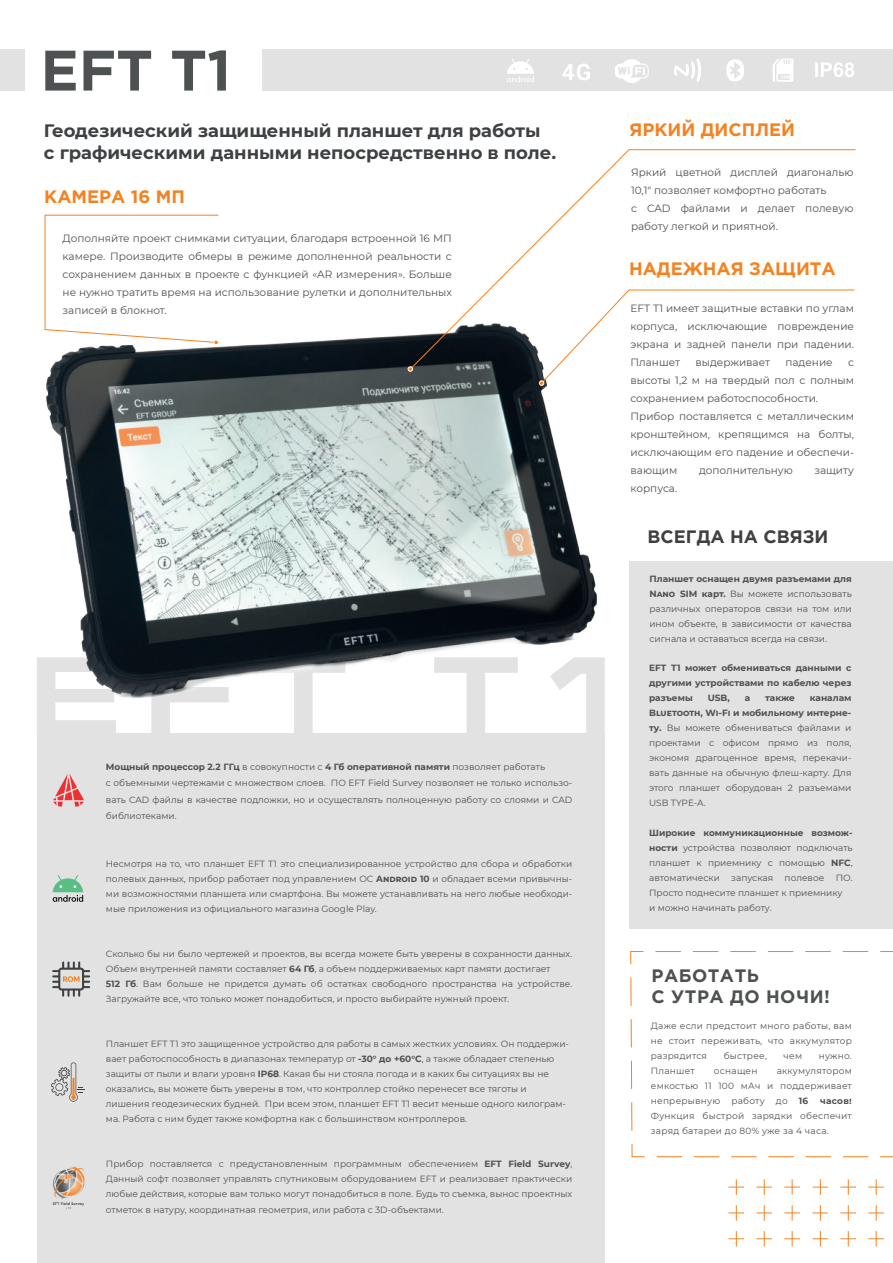
<style>
.page{position:relative;width:893px;height:1263px;background:#fff}
.page>*{position:absolute;margin:0;border:0;box-sizing:border-box;transform-origin:0 0}
.t1{font:700 111.6px "Europe Ext";color:#e1e2e1}
.t2{font:700 57px "Gotham Pro";color:#4e5152}
.t3{font:700 18px/22.5px "Montserrat";color:#3e4143}
.t4{font:700 18px "Gotham Pro";color:#f58220}
.t5{font:700 18px/21px "Gotham Pro";letter-spacing:.025em;color:#4e5152}
.t6{font:700 18px "Gotham Pro";color:#3f4042}
.t7{font:10.5px/18px "Montserrat";color:#4e5152}
.t8{font:9px/15px "Montserrat";color:#4e5152;text-align:justify}
.t9{font:700 9px/15px "Montserrat";color:#4e5152;text-align:justify}
.t10{font:9px/15px "Montserrat";letter-spacing:.025em;color:#4e5152}
.s1{font-weight:700}
</style>
<div class="page">
<div style="left:0;top:49px;width:24px;height:42px;background:#e1e2e1"></div>
<img style="left:46px;top:335px;width:551px;height:363px">
<div style="left:629px;top:561px;width:264px;height:368px;background:#e1e2e1"></div>
<div style="left:37px;top:733px;width:568px;height:530px;background:#e1e2e1"></div>
<div style="left:263px;top:49px;width:630px;height:42px;background:#e1e2e1"></div>
<svg style="left:409px;top:149px;width:447px;height:221px"></svg>
<svg style="left:408px;top:366px;width:5px;height:6px"></svg>
<svg style="left:539px;top:289px;width:316px;height:97px"></svg>
<svg style="left:44px;top:214px;width:175px;height:131px"></svg>
<svg style="left:880px;top:951px;width:13px;height:1px"></svg>
<svg style="left:630px;top:951px;width:238px;height:14px"></svg>
<svg style="left:630px;top:977px;width:15px;height:180px"></svg>
<svg style="left:657px;top:1156px;width:212px;height:1px"></svg>
<svg style="left:880px;top:1156px;width:13px;height:1px"></svg>
<svg style="left:53px;top:875px;width:30px;height:27px"></svg>
<svg style="left:53px;top:774px;width:31px;height:33px"></svg>
<svg style="left:51px;top:1062px;width:34px;height:40px"></svg>
<svg style="left:813px;top:1179px;width:15px;height:16px"></svg>
<svg style="left:840px;top:1179px;width:16px;height:16px"></svg>
<svg style="left:868px;top:1179px;width:16px;height:16px"></svg>
<svg style="left:813px;top:1205px;width:15px;height:16px"></svg>
<svg style="left:840px;top:1205px;width:16px;height:16px"></svg>
<svg style="left:868px;top:1205px;width:16px;height:16px"></svg>
<svg style="left:813px;top:1231px;width:15px;height:15px"></svg>
<svg style="left:840px;top:1231px;width:16px;height:15px"></svg>
<svg style="left:868px;top:1231px;width:16px;height:15px"></svg>
<svg style="left:728px;top:1179px;width:16px;height:16px"></svg>
<svg style="left:756px;top:1179px;width:16px;height:16px"></svg>
<svg style="left:784px;top:1179px;width:16px;height:16px"></svg>
<svg style="left:728px;top:1205px;width:16px;height:16px"></svg>
<svg style="left:756px;top:1205px;width:16px;height:16px"></svg>
<svg style="left:784px;top:1205px;width:16px;height:16px"></svg>
<svg style="left:728px;top:1231px;width:16px;height:15px"></svg>
<svg style="left:756px;top:1231px;width:16px;height:15px"></svg>
<svg style="left:784px;top:1231px;width:16px;height:15px"></svg>
<svg style="left:726px;top:59px;width:18px;height:22px"></svg>
<svg style="left:615px;top:59px;width:34px;height:24px"></svg>
<svg style="left:773px;top:58px;width:21px;height:24px"></svg>
<svg style="left:674px;top:58px;width:27px;height:24px"></svg>
<svg style="left:815px;top:62px;width:39px;height:15px"></svg>
<svg style="left:562px;top:63px;width:28px;height:17px"></svg>
<svg style="left:507px;top:59px;width:27px;height:23px"></svg>
<img style="left:52px;top:1166px;width:33px;height:43px">
<svg style="left:52px;top:961px;width:38px;height:36px"></svg>
<h2 class="t2" style="left:41px;top:37px;width:192px">EFT T1</h2>
<h3 class="t3" style="left:44px;top:118px;width:514px">Геодезический защищенный планшет для работы<br>с графическими данными непосредственно в поле.</h3>
<h3 class="t4" style="left:44px;top:186px;width:142px">КАМЕРА 16 МП</h3>
<p class="t7" style="left:63px;top:229px;width:391px;text-align:justify">Дополняйте проект снимками ситуации, благодаря встроенной 16 МП камере. Производите обмеры в режиме дополненной реальности с сохранением данных в проекте с функцией «AR измерения». Больше не нужно тратить время на использование рулетки и дополнительных записей в блокнот.</p>
<h1 class="t1" style="left:29px;top:635px;width:610px">EFT T1</h1>
<p class="t8" style="left:106px;top:758px;width:468px;line-height:16.5px;text-align:left"><span class="s1">Мощный процессор 2.2 ГГц</span> в совокупности с <span class="s1">4 Гб оперативной памяти</span> позволяет работать<br>с объемными чертежами с множеством слоев. ПО EFT Field Survey позволяет не только использо&shy;вать CAD файлы в качестве подложки, но и осуществлять полноценную работу со слоями и CAD библиотеками.</p>
<p class="t8" style="left:106px;top:856px;width:468px">Несмотря на то, что планшет EFT T1 это специализированное устройство для сбора и обработки полевых данных, прибор работает под управлением OС <span class="s1">ANDROID 10</span> и обладает всеми привычны&shy;ми возможностями планшета или смартфона. Вы можете устанавливать на него любые необходи&shy;мые приложения из официального магазина Google Play.</p>
<p class="t8" style="left:106px;top:946px;width:468px;text-align:left">Сколько бы ни было чертежей и проектов, вы всегда можете быть уверены в сохранности данных.<br>Объем внутренней памяти составляет <span class="s1">64 Гб</span>, а объем поддерживаемых карт памяти достигает<br><span class="s1">512 Гб</span>. Вам больше не придется думать об остатках свободного пространства на устройстве.<br>Загружайте все, что только может понадобиться, и просто выбирайте нужный проект.</p>
<p class="t8" style="left:106px;top:1036px;width:465px;text-align:left">Планшет EFT T1 это защищенное устройство для работы в самых жестких условиях. Он поддержи&shy;вает работоспособность в диапазонах температур от <span class="s1">-30° до +60°С</span>, а также обладает степенью защиты от пыли и влаги уровня <span class="s1">IP68</span>. Какая бы ни стояла погода и в каких бы ситуациях вы не оказались, вы можете быть уверены в том, что контроллер стойко перенесет все тяготы и лишения геодезических будней. При всем этом, планшет EFT T1 весит меньше одного килограм&shy;ма. Работа с ним будет также комфортна как с большинством контроллеров.</p>
<p class="t8" style="left:106px;top:1156px;width:468px">Прибор поставляется с предустановленным программным обеспечением <span class="s1">EFT Field Survey</span>, Данный софт позволяет управлять спутниковым оборудованием EFT и реализовает практически любые действия, которые вам только могут понадобиться в поле. Будь то съемка, вынос проектных отметок в натуру, координатная геометрия, или работа с 3D-объектами.</p>
<h3 class="t4" style="left:629px;top:119px;width:167px">ЯРКИЙ ДИСПЛЕЙ</h3>
<p class="t7" style="left:631px;top:163px;width:224px">Яркий цветной дисплей диагональю<br>10,1" позволяет комфортно работать<br>с CAD файлами и делает полевую работу легкой и приятной.</p>
<h3 class="t4" style="left:629px;top:259px;width:208px">НАДЕЖНАЯ ЗАЩИТА</h3>
<p class="t7" style="left:630px;top:299px;width:225px;text-align:justify">EFT T1 имеет защитные вставки по углам корпуса, исключающие повреждение экрана и задней панели при падении.<br>Планшет</p>
<p class="t7" style="left:630px;top:353px;width:225px;text-indent:218px">с высоты 1,2 м на твердый пол с полным сохранением работоспособности.<br>Прибор поставляется с металлическим кронштейном, крепящимся на болты, исключающим его падение и обеспечи&shy;вающим</p>
<p class="t7" style="left:695px;top:353px;width:76px">выдерживает</p>
<p class="t7" style="left:785px;top:353px;width:49px">падение</p>
<p class="t7" style="left:699px;top:461px;width:95px">дополнительную</p>
<p class="t7" style="left:814px;top:461px;width:41px">защиту</p>
<p class="t7" style="left:630px;top:479px;width:48px">корпуса.</p>
<h3 class="t6" style="left:648px;top:527px;width:182px">ВСЕГДА НА СВЯЗИ</h3>
<p class="t8" style="left:649px;top:571px;width:204px"><span class="s1">Планшет оснащен двумя разъемами для NANO SIM карт.</span> Вы можете использовать различных операторов связи на том или ином объекте, в зависимости от качества сигнала и оставаться всегда на связи.</p>
<p class="t9" style="left:649px;top:659px;width:204px">EFT T1 может обмениваться данными с другими устройствами по кабелю через разъемы</p>
<p class="t9" style="left:708px;top:689px;width:24px">USB,</p>
<p class="t9" style="left:745px;top:689px;width:7px">а</p>
<p class="t9" style="left:765px;top:689px;width:31px">также</p>
<p class="t8" style="left:649px;top:690px;width:204px;text-indent:161px"><span class="s1">каналам BLUETOOTH, WI-FI и мобильному интерне&shy;ту.</span> Вы можете обмениваться файлами и проектами с офисом прямо из поля, экономя драгоценное время, перекачи&shy;вать данные на обычную флеш-карту. Для этого планшет оборудован 2 разъемами USB TYPE-A.</p>
<p class="t8" style="left:649px;top:825px;width:205px"><span class="s1">Широкие коммуникационные возмож&shy;ности</span> устройства позволяют подключать планшет к приемнику с помощью <span class="s1">NFC</span>, автоматически</p>
<p class="t8" style="left:649px;top:870px;width:205px;text-align:left;text-indent:187px">ПО.<br>Просто поднесите планшет к приемнику<br>и можно начинать работу.</p>
<p class="t8" style="left:731px;top:870px;width:43px">запуская</p>
<p class="t8" style="left:785px;top:870px;width:41px">полевое</p>
<h3 class="t5" style="left:651px;top:965px;width:180px">РАБОТАТЬ<br>С УТРА ДО НОЧИ!</h3>
<p class="t8" style="left:651px;top:1018px;width:202px">Даже если предстоит много работы, вам не стоит переживать, что аккумулятор разрядится</p>
<p class="t10" style="left:724px;top:1048px;width:45px">быстрее,</p>
<p class="t8" style="left:784px;top:1048px;width:20px">чем</p>
<p class="t8" style="left:819px;top:1048px;width:35px">нужно.</p>
<p class="t10" style="left:651px;top:1063px;width:45px">Планшет</p>
<p class="t10" style="left:714px;top:1063px;width:45px">оснащен</p>
<p class="t8" style="left:651px;top:1063px;width:202px;text-indent:126px">аккумулятором емкостью 11 100 мАч и поддерживает непрерывную работу до <span class="s1">16</span></p>
<p class="t9" style="left:820px;top:1093px;width:33px">часов!</p>
<p class="t10" style="left:651px;top:1108px;width:202px">Функция быстрой зарядки обеспечит заряд батареи до 80% уже за 4 часа.</p>
</div>
